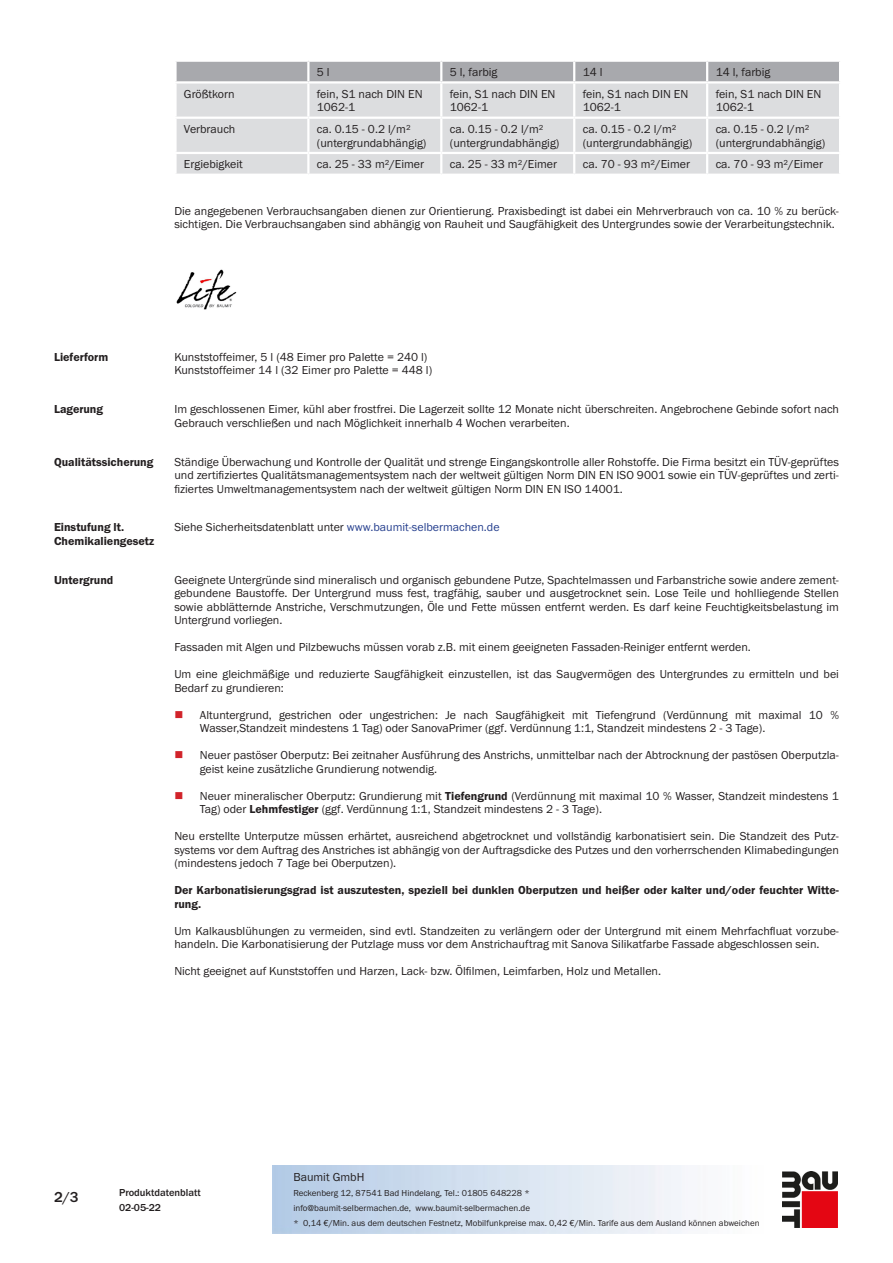
<style>
.page{position:relative;width:893px;height:1263px;background:#fff}
.page>*{position:absolute;margin:0;border:0;box-sizing:border-box;transform-origin:0 0}
.t1{font:500 15px "BM Franklin Gothic URW";color:#231f20}
.PDS_Standard{font:12px/13.5px "BM Franklin Gothic URW Boo";color:#231f20}
.PDS_Standard_linksbü{font:12px/13.5px "BM Franklin Gothic URW Boo";color:#231f20}
.PDS_Standard-2{font:12px/13.5px "BM Franklin Gothic URW Dem";color:#231f20}
.PDS_Header{font:12px/13.5px "BM Franklin Gothic URW Dem";color:#231f20}
.t2{font:500 10.5px/15px "BM Franklin Gothic URW";color:#231f20}
.t3{font:9px/15px "BM Franklin Gothic URW Boo";color:#231f20}
.s1{color:#253f8e}
.s2{font-family:"BM Franklin Gothic URW Dem"}
</style>
<div class="page">
<img style="left:782px;top:1171px;width:56px;height:56px">
<div style="left:177px;top:84px;width:662px;height:90px;background:#dcdddf"></div>
<svg style="left:176px;top:61px;width:664px;height:20px;background:#acadb1"></svg>
<hr style="left:307px;top:84px;width:2px;height:33px;background:#fff">
<hr style="left:440px;top:84px;width:2px;height:33px;background:#fff">
<hr style="left:573px;top:84px;width:2px;height:33px;background:#fff">
<hr style="left:706px;top:84px;width:2px;height:33px;background:#fff">
<hr style="left:174px;top:117px;width:134px;height:2px;background:#fff">
<hr style="left:308px;top:117px;width:133px;height:2px;background:#fff">
<hr style="left:307px;top:119px;width:2px;height:33px;background:#fff">
<hr style="left:441px;top:117px;width:133px;height:2px;background:#fff">
<hr style="left:440px;top:119px;width:2px;height:33px;background:#fff">
<hr style="left:574px;top:117px;width:133px;height:2px;background:#fff">
<hr style="left:573px;top:119px;width:2px;height:33px;background:#fff">
<hr style="left:707px;top:117px;width:134px;height:2px;background:#fff">
<hr style="left:706px;top:119px;width:2px;height:33px;background:#fff">
<hr style="left:174px;top:152px;width:134px;height:2px;background:#fff">
<hr style="left:308px;top:152px;width:133px;height:2px;background:#fff">
<hr style="left:307px;top:154px;width:2px;height:20px;background:#fff">
<hr style="left:441px;top:152px;width:133px;height:2px;background:#fff">
<hr style="left:440px;top:154px;width:2px;height:20px;background:#fff">
<hr style="left:574px;top:152px;width:133px;height:2px;background:#fff">
<hr style="left:573px;top:154px;width:2px;height:20px;background:#fff">
<hr style="left:707px;top:152px;width:134px;height:2px;background:#fff">
<hr style="left:706px;top:154px;width:2px;height:20px;background:#fff">
<img style="left:176px;top:269px;width:61px;height:41px">
<p class="PDS_Standard_linksbü" style="left:317px;top:65px;width:14px">5 l</p>
<p class="PDS_Standard_linksbü" style="left:450px;top:65px;width:49px">5 l, farbig</p>
<p class="PDS_Standard_linksbü" style="left:583px;top:65px;width:21px">14 l</p>
<p class="PDS_Standard_linksbü" style="left:716px;top:65px;width:56px">14 l, farbig</p>
<p class="PDS_Standard_linksbü" style="left:184px;top:87px;width:52px">Größtkorn</p>
<p class="PDS_Standard_linksbü" style="left:317px;top:87px;width:107px">fein, S1 nach DIN EN<br>1062-1</p>
<p class="PDS_Standard_linksbü" style="left:450px;top:87px;width:107px">fein, S1 nach DIN EN<br>1062-1</p>
<p class="PDS_Standard_linksbü" style="left:583px;top:87px;width:107px">fein, S1 nach DIN EN<br>1062-1</p>
<p class="PDS_Standard_linksbü" style="left:716px;top:87px;width:107px">fein, S1 nach DIN EN<br>1062-1</p>
<p class="PDS_Standard_linksbü" style="left:184px;top:122px;width:53px">Verbrauch</p>
<p class="PDS_Standard_linksbü" style="left:317px;top:122px;width:111px">ca. 0.15 - 0.2 l/m² (untergrundabhängig)</p>
<p class="PDS_Standard_linksbü" style="left:450px;top:122px;width:111px">ca. 0.15 - 0.2 l/m² (untergrundabhängig)</p>
<p class="PDS_Standard_linksbü" style="left:583px;top:122px;width:111px">ca. 0.15 - 0.2 l/m² (untergrundabhängig)</p>
<p class="PDS_Standard_linksbü" style="left:716px;top:122px;width:111px">ca. 0.15 - 0.2 l/m² (untergrundabhängig)</p>
<p class="PDS_Standard_linksbü" style="left:184px;top:158px;width:60px">Ergiebigkeit</p>
<p class="PDS_Standard_linksbü" style="left:317px;top:158px;width:109px">ca. 25 - 33 m²/Eimer</p>
<p class="PDS_Standard_linksbü" style="left:450px;top:158px;width:109px">ca. 25 - 33 m²/Eimer</p>
<p class="PDS_Standard_linksbü" style="left:583px;top:158px;width:109px">ca. 70 - 93 m²/Eimer</p>
<p class="PDS_Standard_linksbü" style="left:716px;top:158px;width:109px">ca. 70 - 93 m²/Eimer</p>
<p class="PDS_Standard" style="left:174px;top:204px;width:666px">Die angegebenen Verbrauchsangaben dienen zur Orientierung. Praxisbedingt ist dabei ein Mehrverbrauch von ca. 10 % zu berück&shy;sichtigen. Die Verbrauchsangaben sind abhängig von Rauheit und Saugfähigkeit des Untergrundes sowie der Verarbeitungstechnik.</p>
<p class="PDS_Header" style="left:54px;top:350px;width:56px">Lieferform</p>
<p class="PDS_Standard" style="left:174px;top:350px;width:255px">Kunststoffeimer, 5 l (48 Eimer pro Palette = 240 l)</p>
<p class="PDS_Standard" style="left:174px;top:364px;width:259px">Kunststoffeimer 14 l (32 Eimer pro Palette = 448 l)</p>
<p class="PDS_Header" style="left:54px;top:403px;width:51px">Lagerung</p>
<p class="PDS_Standard" style="left:174px;top:403px;width:666px">Im geschlossenen Eimer, kühl aber frostfrei. Die Lagerzeit sollte 12 Monate nicht überschreiten. Angebrochene Gebinde sofort nach<br>Gebrauch verschließen und nach Möglichkeit innerhalb 4 Wochen verarbeiten.</p>
<p class="PDS_Header" style="left:54px;top:455px;width:101px">Qualitätssicherung</p>
<p class="PDS_Standard" style="left:174px;top:455px;width:666px;text-align:justify">Ständige Überwachung und Kontrolle der Qualität und strenge Eingangskontrolle aller Rohstoffe. Die Firma besitzt ein TÜV-geprüftes und zertifiziertes Qualitätsmanagementsystem nach der weltweit gültigen Norm DIN EN ISO 9001 sowie ein TÜV-geprüftes und zerti&shy;fiziertes Umweltmanagementsystem nach der weltweit gültigen Norm DIN EN ISO 14001.</p>
<p class="PDS_Header" style="left:54px;top:521px;width:102px">Einstufung lt.<br>Chemikaliengesetz</p>
<p class="PDS_Standard" style="left:174px;top:521px;width:327px">Siehe Sicherheitsdatenblatt unter <span class="s1">www.baumit-selbermachen.de</span></p>
<p class="PDS_Header" style="left:54px;top:573px;width:61px">Untergrund</p>
<p class="PDS_Standard" style="left:174px;top:573px;width:666px;text-align:justify">Geeignete Untergründe sind mineralisch und organisch gebundene Putze, Spachtelmassen und Farbanstriche sowie andere zement&shy;gebundene Baustoffe. Der Untergrund muss fest, tragfähig, sauber und ausgetrocknet sein. Lose Teile und hohlliegende Stellen sowie abblätternde Anstriche, Verschmutzungen, Öle und Fette müssen entfernt werden. Es darf keine Feuchtigkeitsbelastung im Untergrund vorliegen.</p>
<p class="PDS_Standard" style="left:174px;top:641px;width:578px">Fassaden mit Algen und Pilzbewuchs müssen vorab z.B. mit einem geeigneten Fassaden-Reiniger entfernt werden.</p>
<p class="PDS_Standard" style="left:174px;top:668px;width:666px">Um eine gleichmäßige und reduzierte Saugfähigkeit einzustellen, ist das Saugvermögen des Untergrundes zu ermitteln und bei<br>Bedarf zu grundieren:</p>
<p class="PDS_Standard" style="left:200px;top:708px;width:641px">Altuntergrund, gestrichen oder ungestrichen: Je nach Saugfähigkeit mit Tiefengrund (Verdünnung mit maximal 10 %<br>Wasser,Standzeit mindestens 1 Tag) oder SanovaPrimer (ggf. Verdünnung 1:1, Standzeit mindestens 2 - 3 Tage).</p>
<p class="PDS_Standard" style="left:200px;top:749px;width:641px">Neuer pastöser Oberputz: Bei zeitnaher Ausführung des Anstrichs, unmittelbar nach der Abtrocknung der pastösen Oberputzla&shy;geist keine zusätzliche Grundierung notwendig.</p>
<p class="PDS_Standard" style="left:200px;top:789px;width:641px">Neuer mineralischer Oberputz: Grundierung mit <span class="s2">Tiefengrund</span> (Verdünnung mit maximal 10 % Wasser, Standzeit mindestens 1<br>Tag) oder <span class="s2">Lehmfestiger</span> (ggf. Verdünnung 1:1, Standzeit mindestens 2 - 3 Tage).</p>
<p class="PDS_Standard" style="left:174px;top:830px;width:666px;text-align:justify">Neu erstellte Unterputze müssen erhärtet, ausreichend abgetrocknet und vollständig karbonatisiert sein. Die Standzeit des Putz&shy;systems vor dem Auftrag des Anstriches ist abhängig von der Auftragsdicke des Putzes und den vorherrschenden Klimabedingungen (mindestens jedoch 7 Tage bei Oberputzen).</p>
<p class="PDS_Standard-2" style="left:174px;top:884px;width:666px">Der Karbonatisierungsgrad ist auszutesten, speziell bei dunklen Oberputzen und heißer oder kalter und/oder feuchter Witte&shy;rung.</p>
<p class="PDS_Standard" style="left:174px;top:924px;width:666px">Um Kalkausblühungen zu vermeiden, sind evtl. Standzeiten zu verlängern oder der Untergrund mit einem Mehrfachfluat vorzube&shy;handeln. Die Karbonatisierung der Putzlage muss vor dem Anstrichauftrag mit Sanova Silikatfarbe Fassade abgeschlossen sein.</p>
<p class="PDS_Standard" style="left:174px;top:965px;width:488px">Nicht geeignet auf Kunststoffen und Harzen, Lack- bzw. Ölfilmen, Leimfarben, Holz und Metallen.</p>
<p class="t1" style="left:54px;top:1188px;width:26px">2/3</p>
<p class="t2" style="left:119px;top:1185px;width:83px">Produktdatenblatt<br>02-05-22</p>
<p class="PDS_Standard" style="left:293px;top:1170px;width:73px">Baumit GmbH</p>
<p class="t3" style="left:293px;top:1186px;width:468px">Reckenberg 12, 87541 Bad Hindelang, Tel.: 01805 648228 *<br>info@baumit-selbermachen.de, www.baumit-selbermachen.de<br>* 0,14 €/Min. aus dem deutschen Festnetz, Mobilfunkpreise max. 0,42 €/Min. Tarife aus dem Ausland können abweichen</p>
</div>
